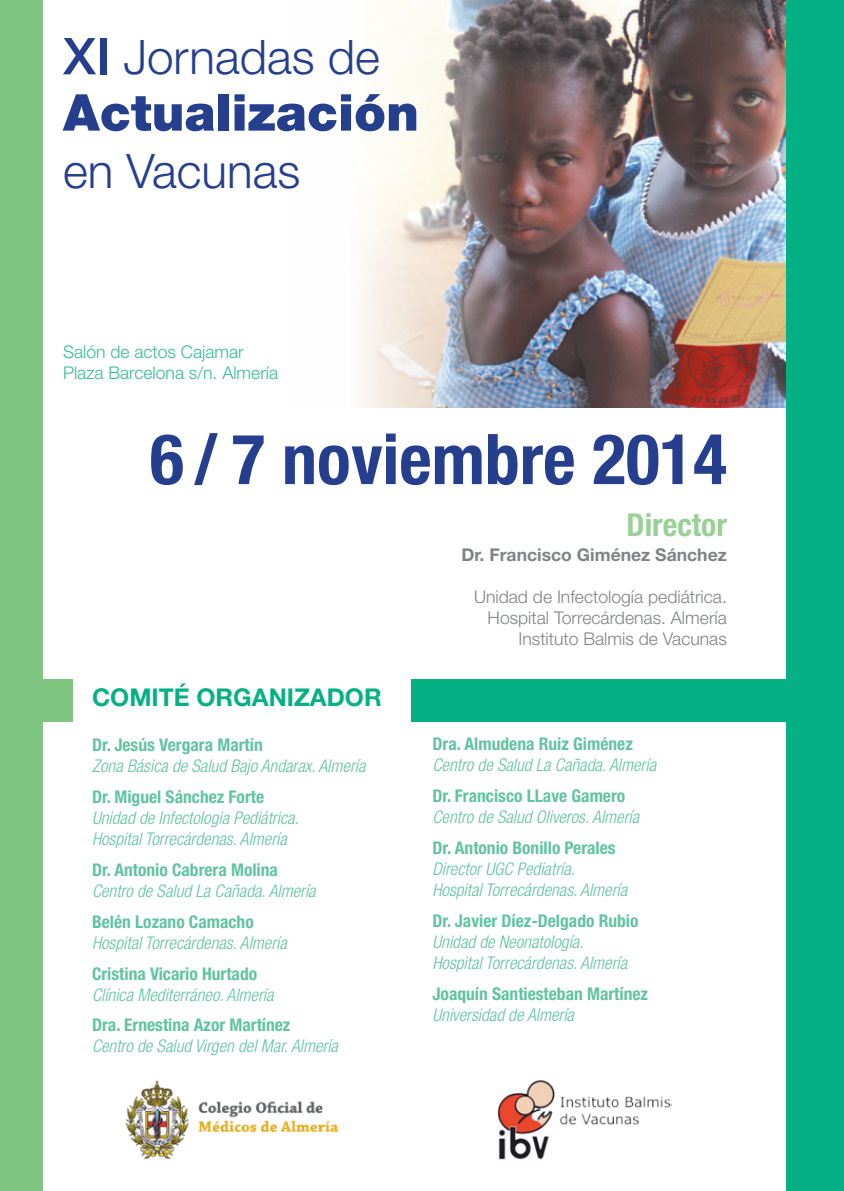
<style>
.page{position:relative;width:844px;height:1191px;background:#fff}
.page>*{position:absolute;margin:0;border:0;box-sizing:border-box;transform-origin:0 0}
.t1{font:700 condensed 70px "Helvetica Neue";color:#253f8e}
.t2{font:900 50.75px "Helvetica Neue";color:#253f8e}
.t3{font:300 47.6px "Helvetica Neue";color:#253f8e}
.t4{font:700 condensed 31.5px "Helvetica Neue";color:#98d096}
.t5{font:700 24.5px "Helvetica Neue";color:#05b084}
.t6{font:italic 300 condensed 17.5px/21px "Helvetica Neue";color:#61c3a3}
.t7{font:700 condensed 17.5px "Helvetica Neue";color:#61c3a3}
.t8{font:300 17.5px/21px "Helvetica Neue";color:#808285;text-align:right}
.t9{font:300 17.5px/21px "Helvetica Neue";color:#36bc98}
.t10{font:700 17.5px "Helvetica Neue";color:#808285}
.s1{font-weight:500;font-size:50.75px}
</style>
<div class="page">
<img style="left:125px;top:1080px;width:214px;height:79px">
<img style="left:497px;top:1080px;width:174px;height:80px">
<img style="left:361px;top:0;width:425px;height:408px">
<div style="left:0;top:0;width:42px;height:1191px;background:#7ec681"></div>
<div style="left:786px;top:0;width:57px;height:1191px;background:#05b084"></div>
<div style="left:0;top:679px;width:72px;height:42px;background:#7ec681"></div>
<div style="left:411px;top:679px;width:432px;height:42px;background:#05b084"></div>
<h3 class="t3" style="left:63px;top:28px;width:318px"><span class="s1">XI</span> Jornadas de</h3>
<h2 class="t2" style="left:63px;top:82px;width:357px">Actualización</h2>
<h3 class="t3" style="left:63px;top:142px;width:239px">en Vacunas</h3>
<p class="t9" style="left:63px;top:341px;width:216px">Salón de actos Cajamar<br>Plaza Barcelona s/n. Almería</p>
<h1 class="t1" style="left:150px;top:417px;width:578px">6 / 7 noviembre 2014</h1>
<h3 class="t4" style="left:626px;top:505px;width:102px">Director</h3>
<p class="t10" style="left:461px;top:544px;width:267px">Dr. Francisco Giménez Sánchez</p>
<p class="t8" style="left:474px;top:586px;width:254px">Unidad de Infectología pediátrica.<br>Hospital Torrecárdenas. Almería<br>Instituto Balmis de Vacunas</p>
<h3 class="t5" style="left:92px;top:682px;width:291px">Comité Organizador</h3>
<p class="t7" style="left:92px;top:734px;width:172px">Dr. Jesús Vergara Martín</p>
<p class="t6" style="left:92px;top:755px;width:275px">Zona Básica de Salud Bajo Andarax. Almería</p>
<p class="t7" style="left:92px;top:786px;width:173px">Dr. Miguel Sánchez Forte</p>
<p class="t6" style="left:92px;top:807px;width:208px">Unidad de Infectologia Pediátrica.<br>Hospital Torrecárdenas. Almería</p>
<p class="t7" style="left:92px;top:859px;width:187px">Dr. Antonio Cabrera Molina</p>
<p class="t6" style="left:92px;top:879px;width:225px">Centro de Salud La Cañada. Almería</p>
<p class="t7" style="left:92px;top:910px;width:163px">Belén Lozano Camacho</p>
<p class="t6" style="left:92px;top:931px;width:196px">Hospital Torrecárdenas. Almería</p>
<p class="t7" style="left:92px;top:962px;width:167px">Cristina Vicario Hurtado</p>
<p class="t6" style="left:92px;top:983px;width:183px">Clínica Mediterráneo. Almería</p>
<p class="t7" style="left:92px;top:1014px;width:200px">Dra. Ernestina Azor Martínez</p>
<p class="t6" style="left:92px;top:1035px;width:247px">Centro de Salud Virgen del Mar. Almería</p>
<p class="t7" style="left:432px;top:733px;width:202px">Dra. Almudena Ruiz Giménez</p>
<p class="t6" style="left:432px;top:754px;width:225px">Centro de Salud La Cañada. Almería</p>
<p class="t7" style="left:432px;top:785px;width:194px">Dr. Francisco LLave Gamero</p>
<p class="t6" style="left:432px;top:806px;width:208px">Centro de Salud Oliveros. Almería</p>
<p class="t7" style="left:432px;top:837px;width:185px">Dr. Antonio Bonillo Perales</p>
<p class="t6" style="left:432px;top:858px;width:196px">Director UGC Pediatría.<br>Hospital Torrecárdenas. Almería</p>
<p class="t7" style="left:432px;top:910px;width:207px">Dr. Javier Díez-Delgado Rubio</p>
<p class="t6" style="left:432px;top:931px;width:196px">Unidad de Neonatología.<br>Hospital Torrecárdenas. Almería</p>
<p class="t7" style="left:432px;top:983px;width:217px">Joaquín Santiesteban Martínez</p>
<p class="t6" style="left:432px;top:1004px;width:143px">Universidad de Almería</p>
</div>
